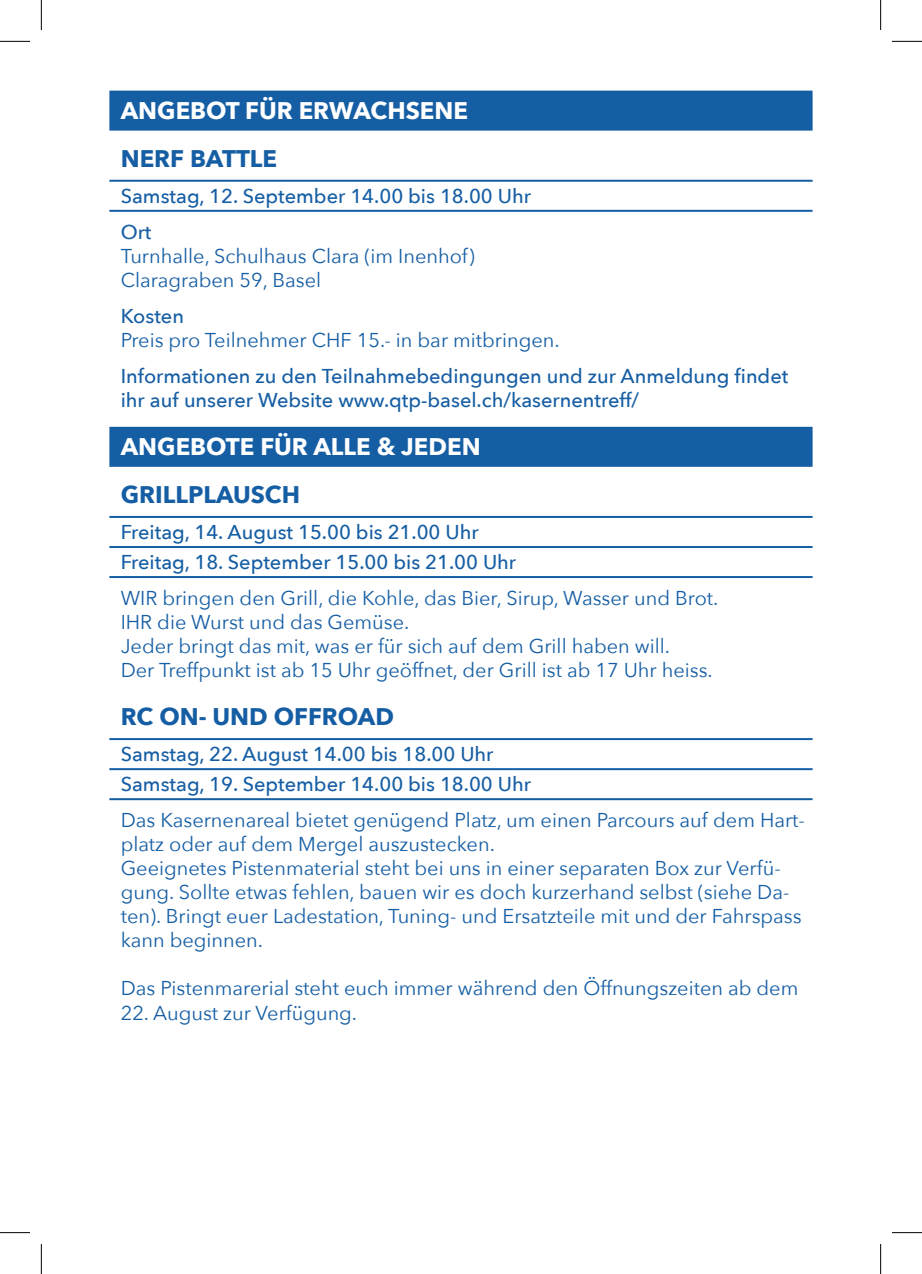
<style>
.page{position:relative;width:922px;height:1274px;background:#fff}
.page>*{position:absolute;margin:0;border:0;box-sizing:border-box;transform-origin:0 0}
.t1{font:700 24px "Avenir Next";color:#fff}
.t2{font:700 24px "Avenir Next";color:#165ea4}
.t3{font:20px/24px "Avenir Next";color:#165ea4}
.t4{font:500 20px/30px "Avenir Next";color:#165ea4}
</style>
<div class="page">
<div style="left:109px;top:91px;width:703px;height:40px;background:#165ea4"></div>
<hr style="left:109px;top:180px;width:703px;height:2px;background:#165ea4">
<hr style="left:109px;top:210px;width:703px;height:2px;background:#165ea4">
<div style="left:109px;top:427px;width:703px;height:40px;background:#165ea4"></div>
<hr style="left:109px;top:516px;width:703px;height:2px;background:#165ea4">
<hr style="left:109px;top:546px;width:703px;height:2px;background:#165ea4">
<hr style="left:109px;top:576px;width:703px;height:2px;background:#165ea4">
<hr style="left:109px;top:738px;width:703px;height:2px;background:#165ea4">
<hr style="left:109px;top:768px;width:703px;height:2px;background:#165ea4">
<hr style="left:109px;top:798px;width:703px;height:2px;background:#165ea4">
<hr style="left:0;top:41px;width:30px;height:1px;background:#000">
<hr style="left:892px;top:41px;width:30px;height:1px;background:#000">
<hr style="left:0;top:1232px;width:30px;height:1px;background:#000">
<hr style="left:892px;top:1232px;width:30px;height:1px;background:#000">
<hr style="left:41px;top:0;width:1px;height:30px;background:#000">
<hr style="left:41px;top:1243px;width:1px;height:30px;background:#000">
<hr style="left:880px;top:0;width:1px;height:30px;background:#000">
<hr style="left:880px;top:1243px;width:1px;height:30px;background:#000">
<p class="t1" style="left:121px;top:90px;width:349px">ANGEBOT FÜR ERWACHSENE</p>
<p class="t2" style="left:121px;top:138px;width:158px">NERF BATTLE</p>
<p class="t4" style="left:121px;top:177px;width:412px;line-height:36px">Samstag, 12. September 14.00 bis 18.00 Uhr<br>Ort</p>
<p class="t3" style="left:121px;top:243px;width:355px">Turnhalle, Schulhaus Clara (im Inenhof)<br>Claragraben 59, Basel</p>
<p class="t4" style="left:121px;top:300px;width:65px">Kosten</p>
<p class="t3" style="left:121px;top:327px;width:440px">Preis pro Teilnehmer CHF 15.- in bar mitbringen.</p>
<p class="t4" style="left:121px;top:363px;width:669px;line-height:24px">Informationen zu den Teilnahmebedingungen und zur Anmeldung findet ihr auf unserer Website www.qtp-basel.ch/kasernentreff/</p>
<p class="t1" style="left:121px;top:426px;width:361px">ANGEBOTE FÜR ALLE &amp; JEDEN</p>
<p class="t2" style="left:121px;top:474px;width:181px">GRILLPLAUSCH</p>
<p class="t4" style="left:121px;top:516px;width:397px">Freitag, 14. August 15.00 bis 21.00 Uhr<br>Freitag, 18. September 15.00 bis 21.00 Uhr</p>
<p class="t3" style="left:121px;top:585px;width:599px">WIR bringen den Grill, die Kohle, das Bier, Sirup, Wasser und Brot.<br>IHR die Wurst und das Gemüse.<br>Jeder bringt das mit, was er für sich auf dem Grill haben will.<br>Der Treffpunkt ist ab 15 Uhr geöffnet, der Grill ist ab 17 Uhr heiss.</p>
<p class="t2" style="left:121px;top:696px;width:275px">RC ON- UND OFFROAD</p>
<p class="t4" style="left:121px;top:738px;width:412px">Samstag, 22. August 14.00 bis 18.00 Uhr<br>Samstag, 19. September 14.00 bis 18.00 Uhr</p>
<p class="t3" style="left:121px;top:807px;width:685px">Das Kasernenareal bietet genügend Platz, um einen Parcours auf dem Hart&shy;platz oder auf dem Mergel auszustecken.<br>Geeignetes Pistenmaterial steht bei uns in einer separaten Box zur Verfü&shy;gung. Sollte etwas fehlen, bauen wir es doch kurzerhand selbst (siehe Da&shy;ten). Bringt euer Ladestation, Tuning- und Ersatzteile mit und der Fahrspass kann beginnen.</p>
<p class="t3" style="left:121px;top:975px;width:679px">Das Pistenmarerial steht euch immer während den Öffnungszeiten ab dem</p>
<p class="t3" style="left:121px;top:999px;width:238px">22. August zur Verfügung.</p>
</div>
